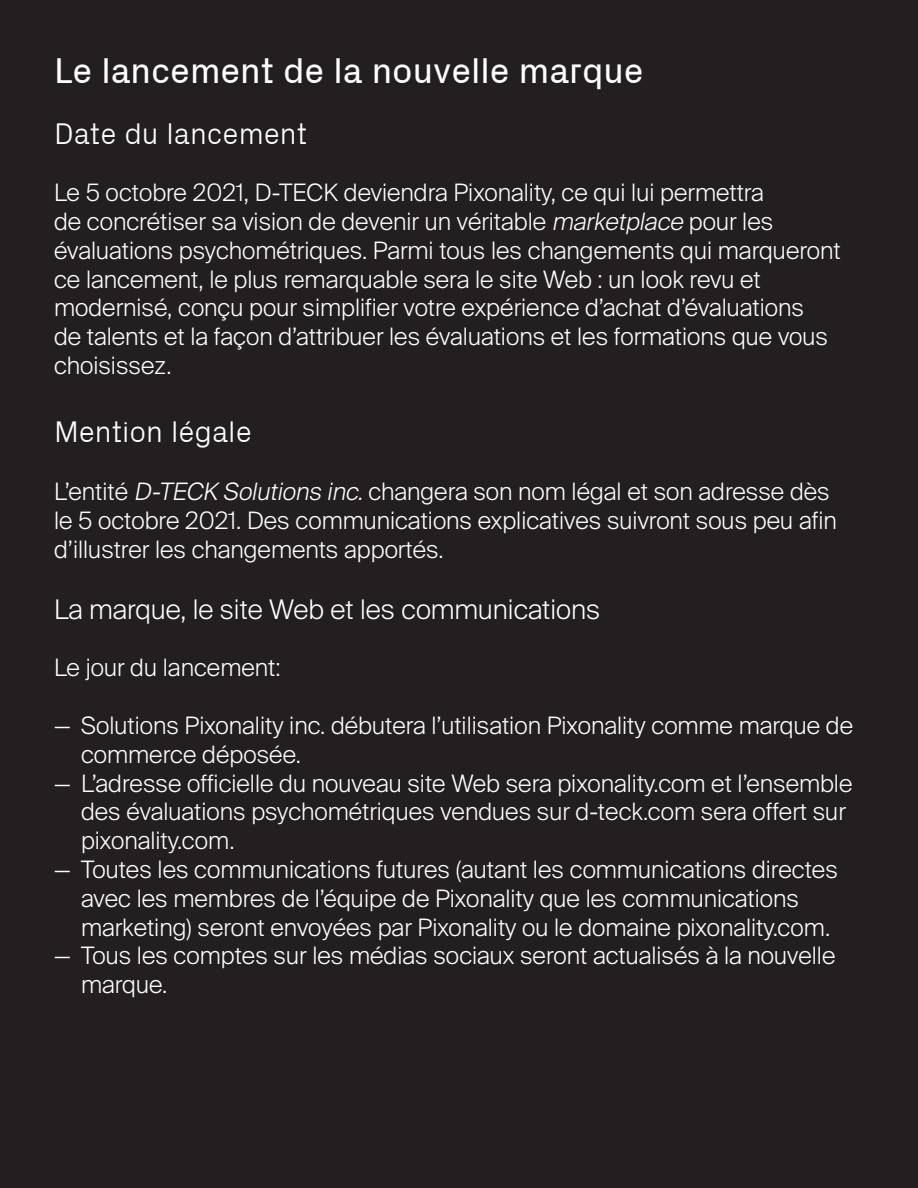
<style>
.page{position:relative;width:918px;height:1188px;background:#231f20}
.page>*{position:absolute;margin:0;border:0;box-sizing:border-box;transform-origin:0 0}
.t1{font:36px "Px Grotesk";color:#fff}
.t2{font:300 30px "Px Grotesk";color:#fff}
.t3{font:300 27px "Suisse Intl";color:#fff}
.t4{font:300 24px/28.8px "Suisse Intl";color:#fff}
.s1{font-style:italic}
</style>
<div class="page">
<p class="t1" style="left:54px;top:50px;width:591px">Le lancement de la nouvelle marque</p>
<p class="t2" style="left:54px;top:116px;width:255px">Date du lancement</p>
<p class="t4" style="left:54px;top:178px;width:788px">Le 5 octobre 2021, D-TECK deviendra Pixonality, ce qui lui permettra<br>de concrétiser sa vision de devenir un véritable <span class="s1">marketplace</span> pour les évaluations psychométriques. Parmi tous les changements qui marqueront ce lancement, le plus remarquable sera le site Web : un look revu et modernisé, conçu pour simplifier votre expérience d’achat d’évaluations<br>de talents et la façon d’attribuer les évaluations et les formations que vous choisissez.</p>
<p class="t2" style="left:54px;top:415px;width:199px">Mention légale</p>
<p class="t4" style="left:54px;top:477px;width:784px">L’entité <span class="s1">D-TECK Solutions inc.</span>changera son nom légal et son adresse dès le 5 octobre 2021. Des communications explicatives suivront sous peu afin d’illustrer les changements apportés.</p>
<p class="t3" style="left:54px;top:594px;width:548px">La marque, le site Web et les communications</p>
<p class="t4" style="left:54px;top:654px;width:228px">Le jour du lancement:</p>
<p class="t4" style="left:81px;top:711px;width:774px;text-indent:-27px">— Solutions Pixonality inc. débutera l’utilisation Pixonality comme marque de commerce déposée.</p>
<p class="t4" style="left:81px;top:769px;width:773px;text-indent:-27px">— L’adresse officielle du nouveau site Web sera pixonality.com et l’ensemble des évaluations psychométriques vendues sur d-teck.com sera offert sur pixonality.com.</p>
<p class="t4" style="left:81px;top:855px;width:758px;text-indent:-27px">— Toutes les communications futures (autant les communications directes avec les membres de l’équipe de Pixonality que les communications marketing) seront envoyées par Pixonality ou le domaine pixonality.com.</p>
<p class="t4" style="left:81px;top:942px;width:756px;text-indent:-27px">— Tous les comptes sur les médias sociaux seront actualisés à la nouvelle marque.</p>
</div>
